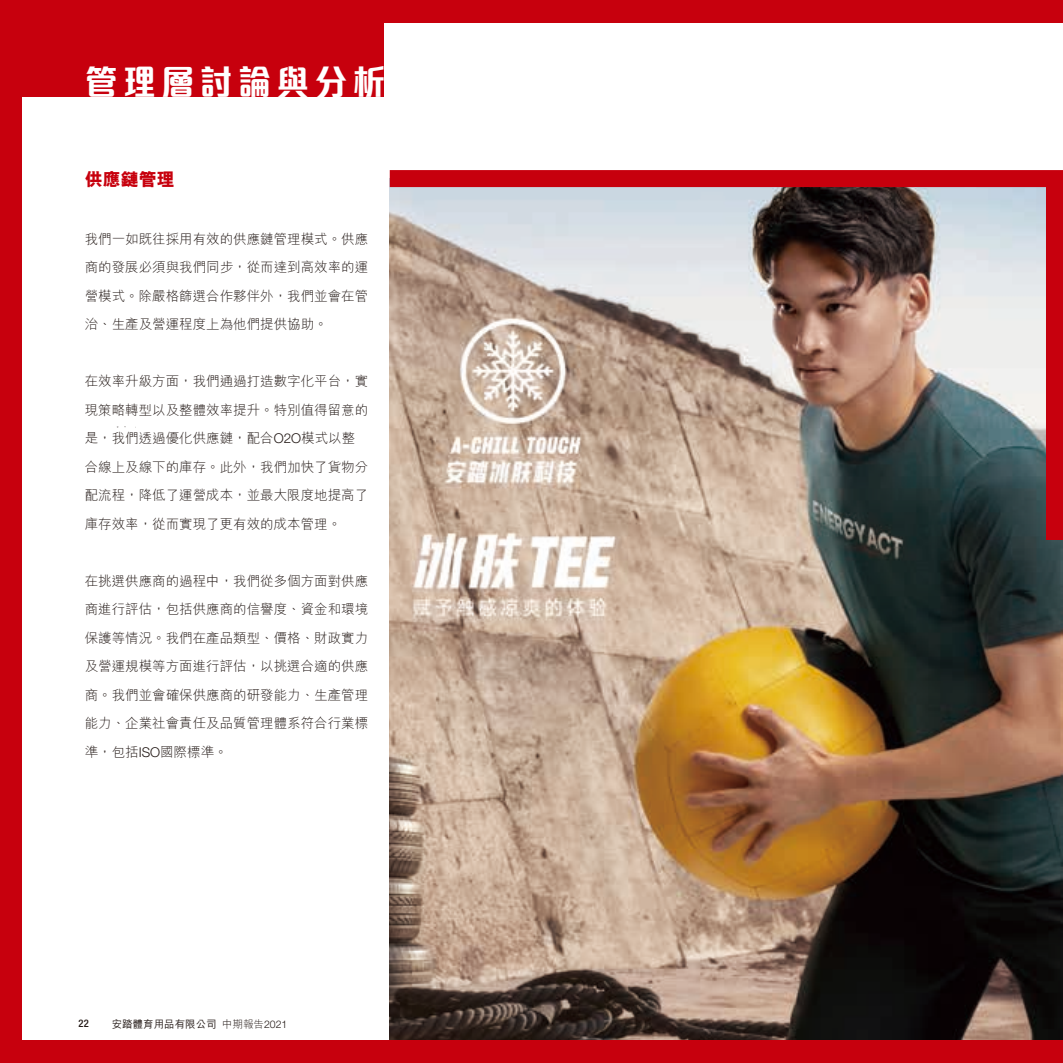
<style>
.page{position:relative;width:1063px;height:1063px;background:#fff}
.page>*{position:absolute;margin:0;border:0;box-sizing:border-box;transform-origin:0 0}
.t1{font:800 34.5px "M Elle HK";letter-spacing:.17em;color:#fff;scale:.95 1}
.t2{font:800 18px "M Hei HK";color:#c7000d}
.t3{font:300 13.5px/28.5px "M Hei HK";color:#231916;text-align:justify}
.t4{font:500 10.5px "M Hei HK";color:#231916}
.t5{font:500 condensed 10.5px "Helvetica Neue LT Std";color:#231916}
.s1{font-family:"Helvetica Neue LT Std"}
.s2{font-weight:300}
.s3{font-family:"Helvetica Neue LT Std";font-weight:300}
</style>
<div class="page">
<img style="left:390px;top:187px;width:673px;height:854px">
<div style="left:390px;top:170px;width:673px;height:17px;background:#c7000d"></div>
<div style="left:1046px;top:172px;width:17px;height:368px;background:#c7000d"></div>
<div style="left:0;top:0;width:1063px;height:22px;background:#c7000d"></div>
<div style="left:0;top:1041px;width:1063px;height:22px;background:#c7000d"></div>
<div style="left:0;top:0;width:22px;height:1063px;background:#c7000d"></div>
<div style="left:0;top:0;width:384px;height:96px;background:#c7000d"></div>
<h1 class="t1" style="left:85px;top:65px;width:318px">管理層討論與分析</h1>
<h2 class="t2" style="left:85px;top:170px;width:91px">供應鏈管理</h2>
<p class="t3" style="left:85px;top:224px;width:285px">我們一如既往採用有效的供應鏈管理模式。供應商的發展必須與我們同步，從而達到高效率的運營模式。除嚴格篩選合作夥伴外，我們並會在管治、生產及營運程度上為他們提供協助。</p>
<p class="t3" style="left:85px;top:367px;width:285px;text-align:left">在效率升級方面，我們通過打造數字化平台，實現策略轉型以及整體效率提升。特別值得留意的是，我們透過優化供應鏈，配合<span class="s1">O2O</span>模式以整合線上及線下的庫存。此外，我們加快了貨物分配流程，降低了運營成本，並最大限度地提高了庫存效率，從而實現了更有效的成本管理。</p>
<p class="t3" style="left:85px;top:566px;width:285px">在挑選供應商的過程中，我們從多個方面對供應商進行評估，包括供應商的信譽度、資金和環境保護等情況。我們在產品類型、價格、財政實力及營運規模等方面進行評估，以挑選合適的供應商。我們並會確保供應商的研發能力、生產管理能力、企業社會責任及品質管理體系符合行業標準，包括<span class="s1">ISO</span>國際標準。</p>
<p class="t5" style="left:79px;top:1017px;width:12px">22</p>
<p class="t4" style="left:112px;top:1016px;width:177px">安踏體育用品有限公司<span class="s2">中期報告</span><span class="s3">2021</span></p>
</div>
